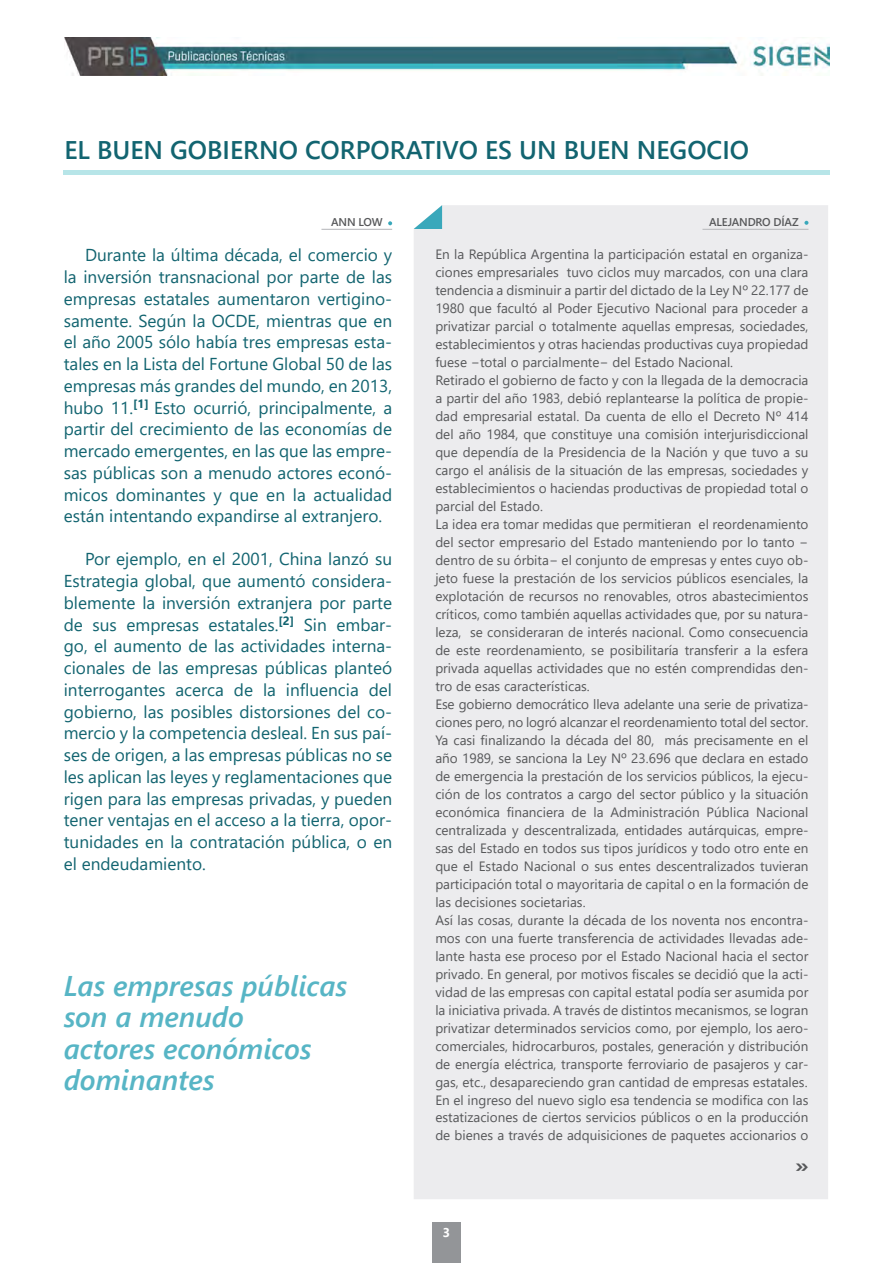
<style>
.page{position:relative;width:893px;height:1263px;background:#fff}
.page>*{position:absolute;margin:0;border:0;box-sizing:border-box;transform-origin:0 0}
.t1{font:italic 600 28.5px/31.5px "Segoe UI";color:#57b5c5}
.t2{font:600 25.5px "Segoe UI";color:#126470}
.t3{font:700 22.5px "Segoe UI";color:#57585a}
.justificado{font:17.25px/21.8px "Segoe UI";color:#126470;text-align:justify}
.t4{font:13.5px/18px "Segoe UI";color:#57585a;text-align:justify}
.t5{font:700 12.75px "Segoe UI";color:#fff}
.t6{font:600 11.25px "Segoe UI";letter-spacing:-.015em;color:#57585a}
</style>
<div class="page">
<div style="left:432px;top:1222px;width:29px;height:41px;background:#939598"></div>
<img style="left:64px;top:38px;width:765px;height:37px">
<hr style="left:63px;top:170px;width:766px;height:4px;background:#b7e5e8">
<div style="left:414px;top:205px;width:414px;height:994px;background:#ececee"></div>
<svg style="left:414px;top:205px;width:28px;height:24px"></svg>
<hr style="left:702px;top:229px;width:106px;height:1px;background:#bcbdc0">
<svg style="left:804px;top:221px;width:4px;height:4px"></svg>
<hr style="left:321px;top:229px;width:71px;height:1px;background:#bcbdc0">
<svg style="left:388px;top:221px;width:4px;height:4px"></svg>
<p class="t2" style="left:64px;top:129px;width:686px">EL BUEN GOBIERNO CORPORATIVO ES UN BUEN NEGOCIO</p>
<p class="t6" style="left:331px;top:213px;width:53px">ANN LOW</p>
<p class="t6" style="left:709px;top:213px;width:91px">ALEJANDRO DÍAZ</p>
<p class="justificado" style="left:64px;top:244px;width:330px;text-indent:21px">Durante la última década, el comercio y la inversión transnacional por parte de las empresas estatales aumentaron vertigino&shy;samente. Según la OCDE, mientras que en el año 2005 sólo había tres empresas esta&shy;tales en la Lista del Fortune Global 50 de las empresas más grandes del mundo, en 2013, hubo 11.<sup>[1]</sup> Esto ocurrió, principalmente, a partir del crecimiento de las economías de mercado emergentes, en las que las empre&shy;sas públicas son a menudo actores econó&shy;micos dominantes y que en la actualidad están intentando expandirse al extranjero.</p>
<p class="justificado" style="left:64px;top:548px;width:330px;text-indent:21px">Por ejemplo, en el 2001, China lanzó su Estrategia global, que aumentó considera&shy;blemente la inversión extranjera por parte de sus empresas estatales.<sup>[2]</sup> Sin embar&shy;go, el aumento de las actividades interna&shy;cionales de las empresas públicas planteó interrogantes acerca de la influencia del gobierno, las posibles distorsiones del co&shy;mercio y la competencia desleal. En sus paí&shy;ses de origen, a las empresas públicas no se les aplican las leyes y reglamentaciones que rigen para las empresas privadas, y pueden tener ventajas en el acceso a la tierra, opor&shy;tunidades en la contratación pública, o en el endeudamiento.</p>
<p class="t1" style="left:64px;top:967px;width:285px">Las empresas públicas son a menudo<br>actores económicos dominantes</p>
<p class="t4" style="left:435px;top:245px;width:375px">En la República Argentina la participación estatal en organiza&shy;ciones empresariales tuvo ciclos muy marcados, con una clara tendencia a disminuir a partir del dictado de la Ley Nº 22.177 de 1980 que facultó al Poder Ejecutivo Nacional para proceder a privatizar parcial o totalmente aquellas empresas, sociedades, establecimientos y otras haciendas productivas cuya propiedad fuese −total o parcialmente− del Estado Nacional.</p>
<p class="t4" style="left:435px;top:370px;width:375px">Retirado el gobierno de facto y con la llegada de la democracia a partir del año 1983, debió replantearse la política de propie&shy;dad empresarial estatal. Da cuenta de ello el Decreto Nº 414 del año 1984, que constituye una comisión interjurisdiccional que dependía de la Presidencia de la Nación y que tuvo a su cargo el análisis de la situación de las empresas, sociedades y establecimientos o haciendas productivas de propiedad total o parcial del Estado.</p>
<p class="t4" style="left:435px;top:514px;width:375px">La idea era tomar medidas que permitieran el reordenamiento del sector empresario del Estado manteniendo por lo tanto − dentro de su órbita− el conjunto de empresas y entes cuyo ob&shy;jeto fuese la prestación de los servicios públicos esenciales, la explotación de recursos no renovables, otros abastecimientos críticos, como también aquellas actividades que, por su natura&shy;leza, se consideraran de interés nacional. Como consecuencia de este reordenamiento, se posibilitaría transferir a la esfera privada aquellas actividades que no estén comprendidas den&shy;tro de esas características.</p>
<p class="t4" style="left:435px;top:694px;width:375px">Ese gobierno democrático lleva adelante una serie de privatiza&shy;ciones pero, no logró alcanzar el reordenamiento total del sector.</p>
<p class="t4" style="left:435px;top:730px;width:375px">Ya casi finalizando la década del 80, más precisamente en el año 1989, se sanciona la Ley Nº 23.696 que declara en estado de emergencia la prestación de los servicios públicos, la ejecu&shy;ción de los contratos a cargo del sector público y la situación económica financiera de la Administración Pública Nacional centralizada y descentralizada, entidades autárquicas, empre&shy;sas del Estado en todos sus tipos jurídicos y todo otro ente en que el Estado Nacional o sus entes descentralizados tuvieran participación total o mayoritaria de capital o en la formación de las decisiones societarias.</p>
<p class="t4" style="left:435px;top:910px;width:375px">Así las cosas, durante la década de los noventa nos encontra&shy;mos con una fuerte transferencia de actividades llevadas ade&shy;lante hasta ese proceso por el Estado Nacional hacia el sector privado. En general, por motivos fiscales se decidió que la acti&shy;vidad de las empresas con capital estatal podía ser asumida por la iniciativa privada. A través de distintos mecanismos, se logran privatizar determinados servicios como, por ejemplo, los aero&shy;comerciales, hidrocarburos, postales, generación y distribución de energía eléctrica, transporte ferroviario de pasajeros y car&shy;gas, etc., desapareciendo gran cantidad de empresas estatales.</p>
<p class="t4" style="left:435px;top:1090px;width:375px">En el ingreso del nuevo siglo esa tendencia se modifica con las estatizaciones de ciertos servicios públicos o en la producción de bienes a través de adquisiciones de paquetes accionarios o</p>
<p class="t5" style="left:443px;top:1222px;width:9px">3</p>
<p class="t3" style="left:795px;top:1147px;width:15px">»</p>
</div>
